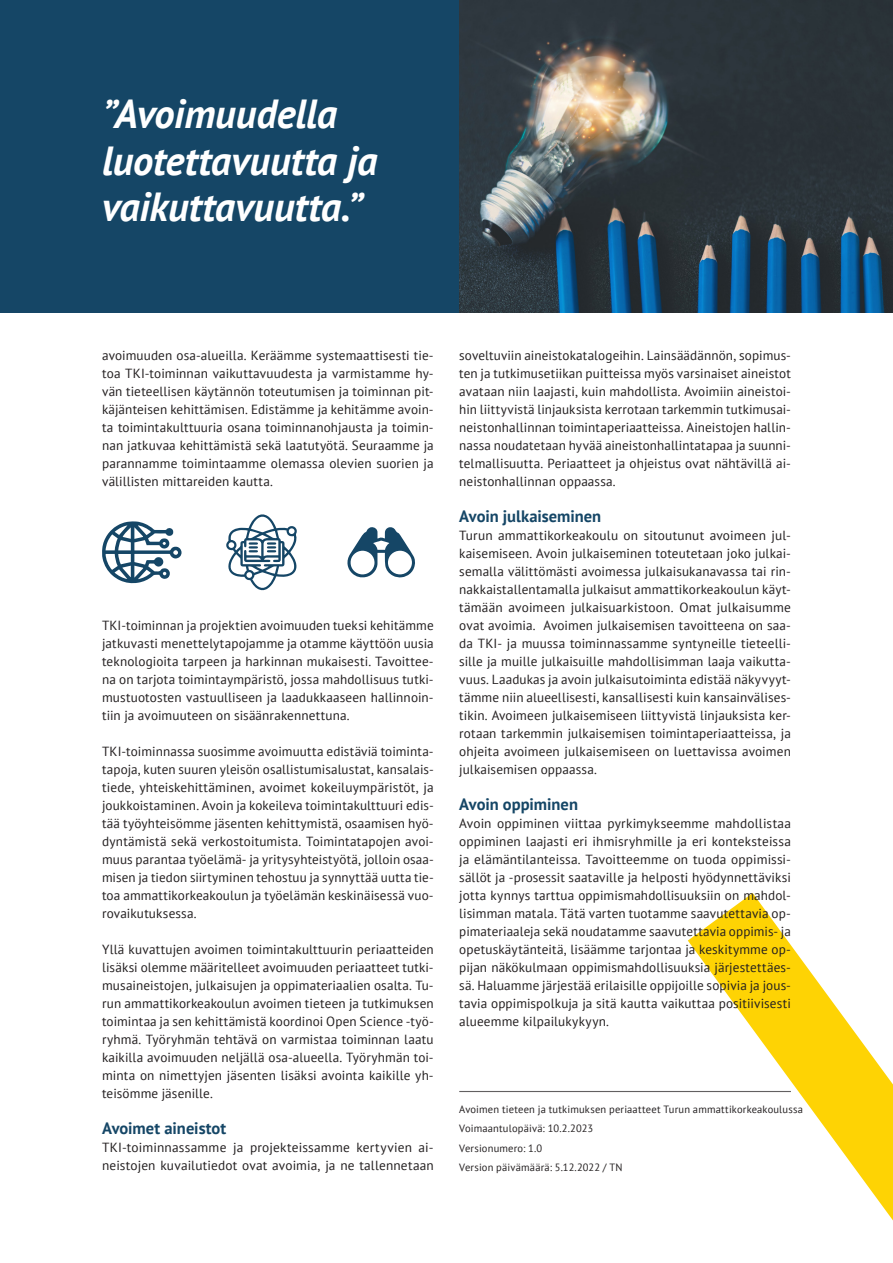
<style>
.page{position:relative;width:893px;height:1263px;background:#fff}
.page>*{position:absolute;margin:0;border:0;box-sizing:border-box;transform-origin:0 0}
.Sitaatti__valkoinen{font:italic 700 40.5px/46.5px "PT Sans";letter-spacing:-.005em;color:#fff}
.Väliotsikko_11_pt_si{font:700 16.5px "PT Sans";letter-spacing:-.005em;color:#154666}
.Leipis_8_8_pt{font:13.2px/18px "PT Sans";letter-spacing:.01em;color:#231f20;text-align:justify}
.Paragraph_Style_3{font:10.5px "PT Sans";letter-spacing:.02em;color:#231f20}
</style>
<div class="page">
<svg style="left:688px;top:893px;width:205px;height:327px"></svg>
<div style="left:0;top:0;width:893px;height:313px;background:#154666"></div>
<img style="left:459px;top:0;width:434px;height:313px">
<svg style="left:102px;top:521px;width:80px;height:63px"></svg>
<svg style="left:347px;top:527px;width:68px;height:51px"></svg>
<svg style="left:226px;top:514px;width:71px;height:77px"></svg>
<hr style="left:459px;top:1091px;width:332px;height:1px;background:#292627">
<p class="Sitaatti__valkoinen" style="left:102px;top:90px;width:277px">”Avoimuudella luotettavuutta ja vaikuttavuutta.”</p>
<p class="Leipis_8_8_pt" style="left:102px;top:346px;width:333px">avoimuuden osa-alueilla. Keräämme systemaattisesti tie&shy;toa TKI-toiminnan vaikuttavuudesta ja varmistamme hy&shy;vän tieteellisen käytännön toteutumisen ja toiminnan pit&shy;käjänteisen kehittämisen. Edistämme ja kehitämme avoin&shy;ta toimintakulttuuria osana toiminnanohjausta ja toimin&shy;nan jatkuvaa kehittämistä sekä laatutyötä. Seuraamme ja parannamme toimintaamme olemassa olevien suorien ja välillisten mittareiden kautta.</p>
<p class="Leipis_8_8_pt" style="left:102px;top:616px;width:333px">TKI-toiminnan ja projektien avoimuuden tueksi kehitämme jatkuvasti menettelytapojamme ja otamme käyttöön uusia teknologioita tarpeen ja harkinnan mukaisesti. Tavoittee&shy;na on tarjota toimintaympäristö, jossa mahdollisuus tutki&shy;mustuotosten vastuulliseen ja laadukkaaseen hallinnoin&shy;tiin ja avoimuuteen on sisäänrakennettuna.</p>
<p class="Leipis_8_8_pt" style="left:102px;top:742px;width:333px">TKI-toiminnassa suosimme avoimuutta edistäviä toiminta&shy;tapoja, kuten suuren yleisön osallistumisalustat, kansalais&shy;tiede, yhteiskehittäminen, avoimet kokeiluympäristöt, ja joukkoistaminen. Avoin ja kokeileva toimintakulttuuri edis&shy;tää työyhteisömme jäsenten kehittymistä, osaamisen hyö&shy;dyntämistä sekä verkostoitumista. Toimintatapojen avoi&shy;muus parantaa työelämä- ja yritysyhteistyötä, jolloin osaa&shy;misen ja tiedon siirtyminen tehostuu ja synnyttää uutta tie&shy;toa ammattikorkeakoulun ja työelämän keskinäisessä vuo&shy;rovaikutuksessa.</p>
<p class="Leipis_8_8_pt" style="left:102px;top:940px;width:333px">Yllä kuvattujen avoimen toimintakulttuurin periaatteiden lisäksi olemme määritelleet avoimuuden periaatteet tutki&shy;musaineistojen, julkaisujen ja oppimateriaalien osalta. Tu&shy;run ammattikorkeakoulun avoimen tieteen ja tutkimuksen toimintaa ja sen kehittämistä koordinoi Open Science -työ&shy;ryhmä. Työryhmän tehtävä on varmistaa toiminnan laatu kaikilla avoimuuden neljällä osa-alueella. Työryhmän toi&shy;minta on nimettyjen jäsenten lisäksi avointa kaikille yh&shy;teisömme jäsenille.</p>
<p class="Väliotsikko_11_pt_si" style="left:102px;top:1117px;width:126px">Avoimet aineistot</p>
<p class="Leipis_8_8_pt" style="left:102px;top:1138px;width:333px">TKI-toiminnassamme ja projekteissamme kertyvien ai&shy;neistojen kuvailutiedot ovat avoimia, ja ne tallennetaan</p>
<p class="Leipis_8_8_pt" style="left:459px;top:346px;width:333px">soveltuviin aineistokatalogeihin. Lainsäädännön, sopimus&shy;ten ja tutkimusetiikan puitteissa myös varsinaiset aineistot avataan niin laajasti, kuin mahdollista. Avoimiin aineistoi&shy;hin liittyvistä linjauksista kerrotaan tarkemmin tutkimusai&shy;neistonhallinnan toimintaperiaatteissa. Aineistojen hallin&shy;nassa noudatetaan hyvää aineistonhallintatapaa ja suunni&shy;telmallisuutta. Periaatteet ja ohjeistus ovat nähtävillä ai&shy;neistonhallinnan oppaassa.</p>
<p class="Väliotsikko_11_pt_si" style="left:459px;top:505px;width:144px">Avoin julkaiseminen</p>
<p class="Leipis_8_8_pt" style="left:459px;top:526px;width:333px">Turun ammattikorkeakoulu on sitoutunut avoimeen jul&shy;kaisemiseen. Avoin julkaiseminen toteutetaan joko julkai&shy;semalla välittömästi avoimessa julkaisukanavassa tai rin&shy;nakkaistallentamalla julkaisut ammattikorkeakoulun käyt&shy;tämään avoimeen julkaisuarkistoon. Omat julkaisumme ovat avoimia. Avoimen julkaisemisen tavoitteena on saa&shy;da TKI- ja muussa toiminnassamme syntyneille tieteelli&shy;sille ja muille julkaisuille mahdollisimman laaja vaikutta&shy;vuus. Laadukas ja avoin julkaisutoiminta edistää näkyvyyt&shy;tämme niin alueellisesti, kansallisesti kuin kansainvälises&shy;tikin. Avoimeen julkaisemiseen liittyvistä linjauksista ker&shy;rotaan tarkemmin julkaisemisen toimintaperiaatteissa, ja ohjeita avoimeen julkaisemiseen on luettavissa avoimen julkaisemisen oppaassa.</p>
<p class="Väliotsikko_11_pt_si" style="left:459px;top:793px;width:120px">Avoin oppiminen</p>
<p class="Leipis_8_8_pt" style="left:459px;top:814px;width:333px">Avoin oppiminen viittaa pyrkimykseemme mahdollistaa oppiminen laajasti eri ihmisryhmille ja eri konteksteissa ja elämäntilanteissa. Tavoitteemme on tuoda oppimissi&shy;sällöt ja -prosessit saataville ja helposti hyödynnettäviksi jotta kynnys tarttua oppimismahdollisuuksiin on mahdol&shy;lisimman matala. Tätä varten tuotamme saavutettavia op&shy;pimateriaaleja sekä noudatamme saavutettavia oppimis- ja opetuskäytänteitä, lisäämme tarjontaa ja keskitymme op&shy;pijan näkökulmaan oppimismahdollisuuksia järjestettäes&shy;sä. Haluamme järjestää erilaisille oppijoille sopivia ja jous&shy;tavia oppimispolkuja ja sitä kautta vaikuttaa positiivisesti alueemme kilpailukykyyn.</p>
<p class="Paragraph_Style_3" style="left:459px;top:1103px;width:345px">Avoimen tieteen ja tutkimuksen periaatteet Turun ammattikorkeakoulussa</p>
<p class="Paragraph_Style_3" style="left:459px;top:1122px;width:135px">Voimaantulopäivä: 10.2.2023</p>
<p class="Paragraph_Style_3" style="left:459px;top:1141px;width:85px">Versionumero: 1.0</p>
<p class="Paragraph_Style_3" style="left:459px;top:1160px;width:165px">Version päivämäärä: 5.12.2022 / TN</p>
</div>
